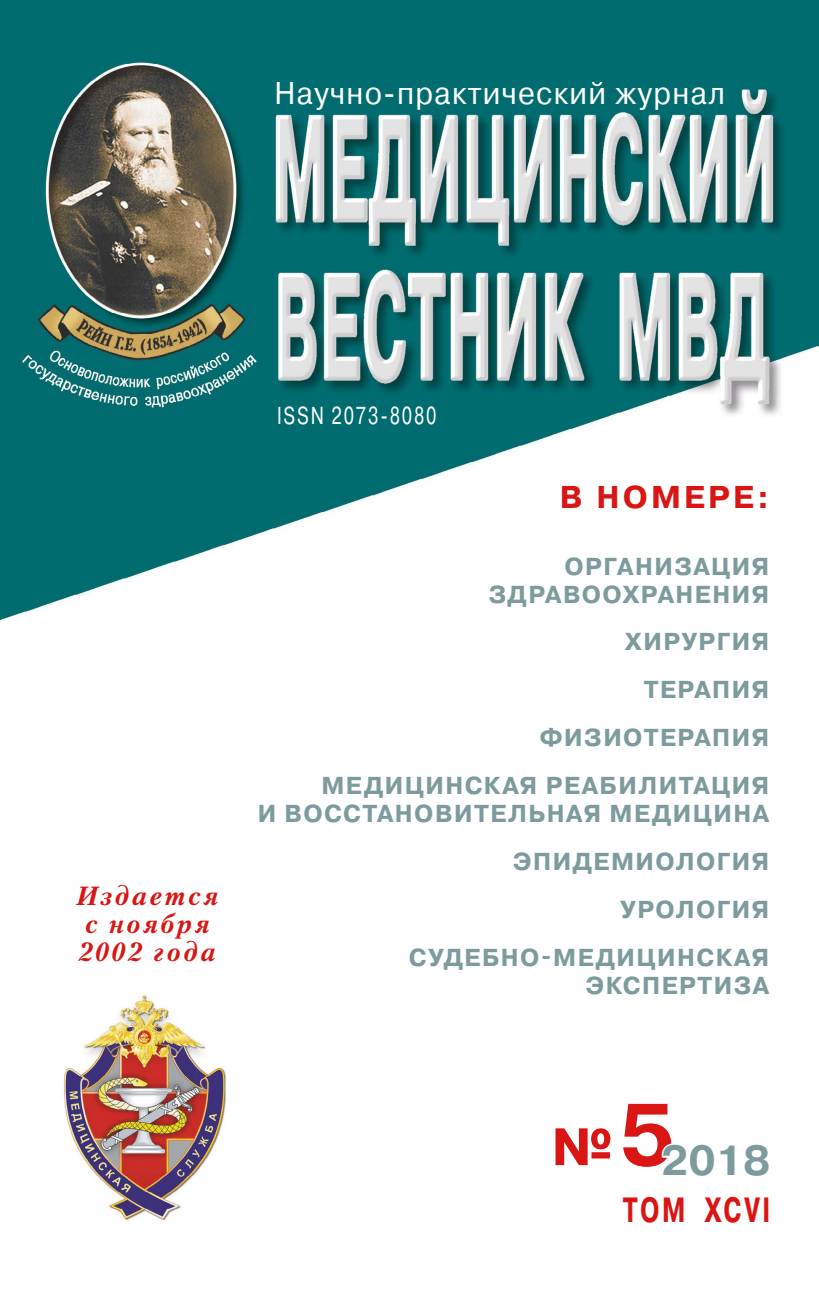
<style>
.page{position:relative;width:819px;height:1290px;background:#fff}
.page>*{position:absolute;margin:0;border:0;box-sizing:border-box;transform-origin:0 0}
.t1{font:700 42px "Pragmatica";color:#7d9b9d}
.t2{font:700 35px "Pragmatica";letter-spacing:.11em;color:#d91613;scale:.7 1}
.t3{font:31.5px "Pragmatica";letter-spacing:.045em;color:#fff;scale:.94 1}
.t4{font:700 31.5px "Pragmatica";letter-spacing:.1em;color:#d91613}
.t5{font:italic 700 26.25px/28px "Petersburg";letter-spacing:.1em;color:#d91613}
.t6{font:700 24.5px/47.8px "Pragmatica";letter-spacing:.06em;color:#7d9b9d;text-align:right}
.t7{font:24.5px "Pragmatica";letter-spacing:.1em;color:#fff;scale:.73 1}
</style>
<div class="page">
<img style="left:0;top:0;width:819px;height:1221px">
<svg style="left:660px;top:1141px;width:112px;height:38px"></svg>
<p class="t3" style="left:274px;top:69px;width:481px">Научно-практический журнал</p>
<p class="t5" style="left:76px;top:882px;width:143px">Издается с ноября<br>2002 года</p>
<p class="t7" style="left:277px;top:397px;width:220px">ISSN 2073-8080</p>
<p class="t4" style="left:560px;top:477px;width:211px">В НОМЕРЕ:</p>
<p class="t6" style="left:488px;top:553px;width:282px;line-height:28px">ОРГАНИЗАЦИЯ<br>ЗДРАВООХРАНЕНИЯ</p>
<p class="t6" style="left:321px;top:619px;width:449px">ХИРУРГИЯ<br>ТЕРАПИЯ<br>ФИЗИОТЕРАПИЯ<br>МЕДИЦИНСКАЯ РЕАБИЛИТАЦИЯ</p>
<p class="t6" style="left:258px;top:790px;width:513px">И ВОССТАНОВИТЕЛЬНАЯ МЕДИЦИНА<br>ЭПИДЕМИОЛОГИЯ<br>УРОЛОГИЯ<br>СУДЕБНО-МЕДИЦИНСКАЯ</p>
<p class="t6" style="left:585px;top:962px;width:185px">ЭКСПЕРТИЗА</p>
<h1 class="t1" style="left:551px;top:1135px;width:220px"><sup>№</sup><sup>5</sup>2018</h1>
<h2 class="t2" style="left:622px;top:1188px;width:212px">ТОМ XCVI</h2>
</div>
